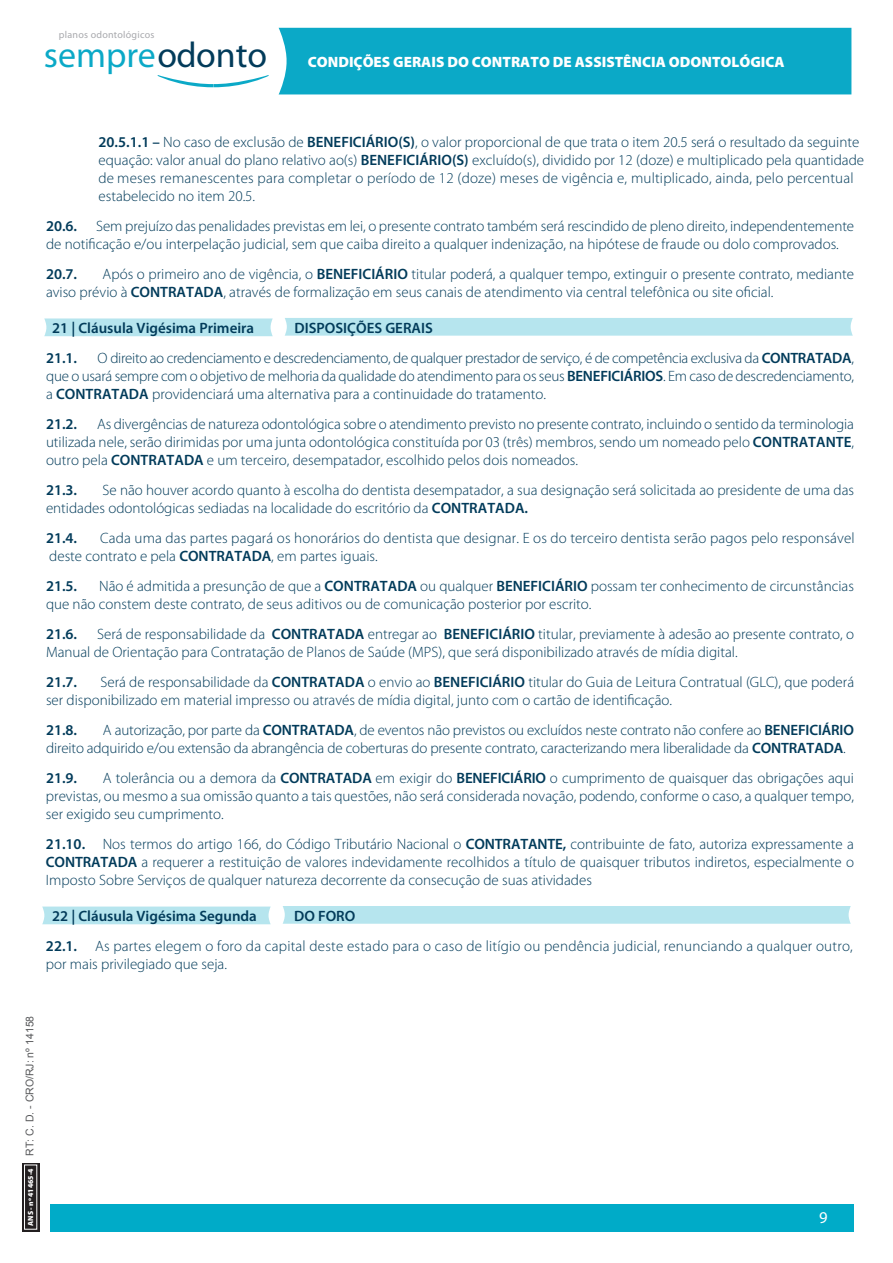
<style>
.page{position:relative;width:893px;height:1263px;background:#fff}
.page>*{position:absolute;margin:0;border:0;box-sizing:border-box;transform-origin:0 0}
.t1{font:35.85px "Myriad Pro";color:#0ba9c7}
.t2{font:16.5px "Myriad Pro";color:#fff}
.t3{font:300 15px/18px "Myriad Pro";color:#023b5a}
.t4{font:600 15px "Myriad Pro";color:#023b5a}
.t5{font:900 15px "Myriad Pro";color:#fff}
.t6{font:10.65px "Arial";color:#58595b}
.t7{font:10.05px "Myriad Pro";letter-spacing:.025em;color:#a8a9ad}
.t8{font:900 7.5px "Myriad Pro";color:#fff}
.s1{color:#023b5a}
.s2{font-weight:600}
</style>
<div class="page">
<svg style="left:42px;top:906px;width:229px;height:18px;background:#b9e6ee"></svg>
<div style="left:283px;top:906px;width:568px;height:18px;background:#b6e5ee"></div>
<svg style="left:44px;top:318px;width:229px;height:18px;background:#b8e6ee"></svg>
<div style="left:285px;top:318px;width:568px;height:18px;background:#b6e5ee"></div>
<svg style="left:158px;top:75px;width:111px;height:12px"></svg>
<div style="left:279px;top:28px;width:573px;height:67px;background:#0ba9c7"></div>
<div style="left:51px;top:1204px;width:803px;height:27px;background:#00abc8"></div>
<div style="left:22px;top:1163px;width:18px;height:68px;background:#231f20"></div>
<div style="left:24px;top:1165px;width:13px;height:64px;border:1px solid #fff"></div>
<p class="t7" style="left:59px;top:28px;width:97px">planos odontológicos</p>
<h1 class="t1" style="left:44px;top:33px;width:225px">sempre<span class="s1">odonto</span></h1>
<p class="t5" style="left:308px;top:54px;width:478px">CONDIÇÕES GERAIS DO CONTRATO DE ASSISTÊNCIA ODONTOLÓGICA</p>
<p class="t3" style="left:99px;top:133px;width:767px"><span class="s2">20.5.1.1 –</span> No caso de exclusão de <span class="s2">BENEFICIÁRIO(S)</span>, o valor proporcional de que trata o item 20.5 será o resultado da seguinte equação: valor anual do plano relativo ao(s) <span class="s2">BENEFICIÁRIO(S)</span> excluído(s), dividido por 12 (doze) e multiplicado pela quantidade de meses remanescentes para completar o período de 12 (doze) meses de vigência e, multiplicado, ainda, pelo percentual estabelecido no item 20.5.</p>
<p class="t3" style="left:46px;top:217px;width:810px;text-indent:50px">Sem prejuízo das penalidades previstas em lei, o presente contrato também será rescindido de pleno direito, independentemente de notificação e/ou interpelação judicial, sem que caiba direito a qualquer indenização, na hipótese de fraude ou dolo comprovados.</p>
<p class="t4" style="left:46px;top:264px;width:33px">20.7.</p>
<p class="t4" style="left:46px;top:216px;width:33px">20.6.</p>
<p class="t3" style="left:46px;top:265px;width:809px;text-indent:57px">Após o primeiro ano de vigência, o <span class="s2">BENEFICIÁRIO</span> titular poderá, a qualquer tempo, extinguir o presente contrato, mediante aviso prévio à <span class="s2">CONTRATADA</span>, através de formalização em seus canais de atendimento via central telefônica ou site oficial.</p>
<p class="t4" style="left:52px;top:318px;width:203px">21 | Cláusula Vigésima Primeira</p>
<p class="t4" style="left:295px;top:318px;width:140px">DISPOSIÇÕES GERAIS</p>
<p class="t4" style="left:46px;top:348px;width:33px">21.1.</p>
<p class="t3" style="left:46px;top:349px;width:810px;text-align:justify;text-indent:52px">O direito ao credenciamento e descredenciamento, de qualquer prestador de serviço, é de competência exclusiva da <span class="s2">CONTRATADA</span>, que o usará sempre com o objetivo de melhoria da qualidade do atendimento para os seus <span class="s2">BENEFICIÁRIOS</span>. Em caso de descredenciamento, a <span class="s2">CONTRATADA</span> providenciará uma alternativa para a continuidade do tratamento.</p>
<p class="t4" style="left:46px;top:414px;width:33px">21.2.</p>
<p class="t3" style="left:46px;top:415px;width:810px;text-align:justify;text-indent:51px">As divergências de natureza odontológica sobre o atendimento previsto no presente contrato, incluindo o sentido da terminologia utilizada nele, serão dirimidas por uma junta odontológica constituída por 03 (três) membros, sendo um nomeado pelo <span class="s2">CONTRATANTE</span>, outro pela <span class="s2">CONTRATADA</span> e um terceiro, desempatador, escolhido pelos dois nomeados.</p>
<p class="t4" style="left:46px;top:480px;width:33px">21.3.</p>
<p class="t3" style="left:46px;top:481px;width:810px;text-indent:57px">Se não houver acordo quanto à escolha do dentista desempatador, a sua designação será solicitada ao presidente de uma das entidades odontológicas sediadas na localidade do escritório da <span class="s2">CONTRATADA.</span></p>
<p class="t4" style="left:46px;top:528px;width:33px">21.4.</p>
<p class="t3" style="left:49px;top:529px;width:807px;text-indent:51px">Cada uma das partes pagará os honorários do dentista que designar. E os do terceiro dentista serão pagos pelo responsável deste contrato e pela <span class="s2">CONTRATADA</span>, em partes iguais.</p>
<p class="t4" style="left:46px;top:576px;width:33px">21.5.</p>
<p class="t3" style="left:46px;top:577px;width:809px;text-indent:53px">Não é admitida a presunção de que a <span class="s2">CONTRATADA</span> ou qualquer <span class="s2">BENEFICIÁRIO</span> possam ter conhecimento de circunstâncias que não constem deste contrato, de seus aditivos ou de comunicação posterior por escrito.</p>
<p class="t4" style="left:46px;top:624px;width:33px">21.6.</p>
<p class="t3" style="left:46px;top:625px;width:810px;text-indent:51px">Será de responsabilidade da <span class="s2">CONTRATADA</span> entregar ao <span class="s2">BENEFICIÁRIO</span> titular, previamente à adesão ao presente contrato, o<br>Manual de Orientação para Contratação de Planos de Saúde (MPS), que será disponibilizado através de mídia digital.</p>
<p class="t4" style="left:46px;top:672px;width:33px">21.7.</p>
<p class="t3" style="left:46px;top:673px;width:810px;text-indent:55px">Será de responsabilidade da <span class="s2">CONTRATADA</span> o envio ao <span class="s2">BENEFICIÁRIO</span> titular do Guia de Leitura Contratual (GLC), que poderá ser disponibilizado em material impresso ou através de mídia digital, junto com o cartão de identificação.</p>
<p class="t4" style="left:46px;top:720px;width:33px">21.8.</p>
<p class="t3" style="left:46px;top:721px;width:809px;text-indent:57px">A autorização, por parte da <span class="s2">CONTRATADA</span>, de eventos não previstos ou excluídos neste contrato não confere ao <span class="s2">BENEFICIÁRIO </span>direito adquirido e/ou extensão da abrangência de coberturas do presente contrato, caracterizando mera liberalidade da <span class="s2">CONTRATADA</span>.</p>
<p class="t4" style="left:46px;top:768px;width:33px">21.9.</p>
<p class="t3" style="left:46px;top:769px;width:810px;text-align:justify;text-indent:57px">A tolerância ou a demora da <span class="s2">CONTRATADA</span> em exigir do <span class="s2">BENEFICIÁRIO</span> o cumprimento de quaisquer das obrigações aqui previstas, ou mesmo a sua omissão quanto a tais questões, não será considerada novação, podendo, conforme o caso, a qualquer tempo, ser exigido seu cumprimento.</p>
<p class="t3" style="left:46px;top:835px;width:809px;text-align:justify"><span class="s2">21.10.</span> Nos termos do artigo 166, do Código Tributário Nacional o <span class="s2">CONTRATANTE,</span> contribuinte de fato, autoriza expressamente a <span class="s2">CONTRATADA</span> a requerer a restituição de valores indevidamente recolhidos a título de quaisquer tributos indiretos, especialmente o Imposto Sobre Serviços de qualquer natureza decorrente da consecução de suas atividades</p>
<p class="t4" style="left:52px;top:906px;width:206px">22 | Cláusula Vigésima Segunda</p>
<p class="t3" style="left:46px;top:901px;width:808px;line-height:30px;text-indent:248px"><span class="s2">DO FORO<br>22.1.</span> As partes elegem o foro da capital deste estado para o caso de litígio ou pendência judicial, renunciando a qualquer outro,</p>
<p class="t3" style="left:46px;top:955px;width:182px">por mais privilegiado que seja.</p>
<p class="t6" style="left:23px;top:1155px;width:141px;rotate:-90deg">RT: C. D. - CRO/RJ: nº 14158</p>
<p class="t8" style="left:26px;top:1226px;width:59px;rotate:-90deg">ANS - nº 41465-4</p>
<p class="t2" style="left:819px;top:1207px;width:10px">9</p>
</div>
